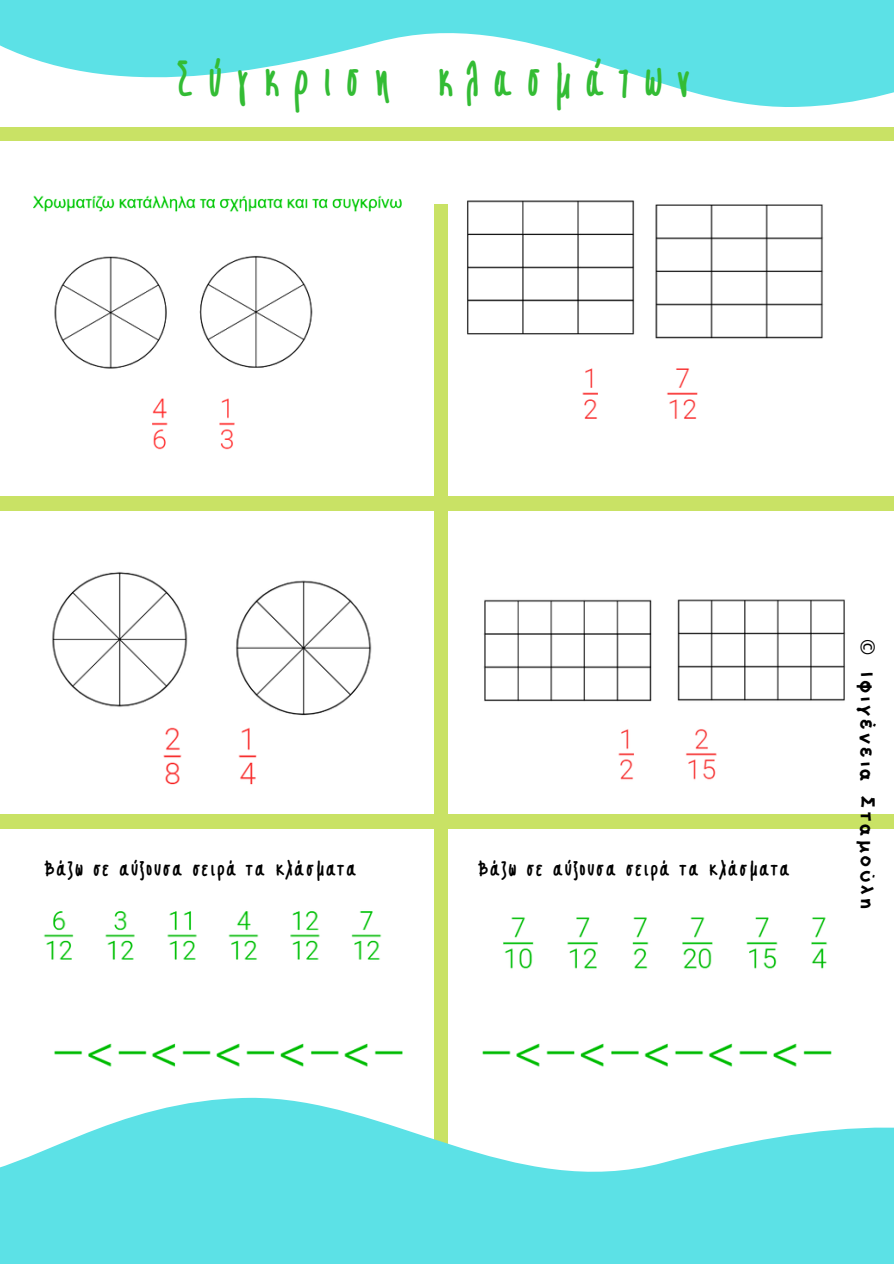
<style>
.page{position:relative;width:894px;height:1264px;background:#fff}
.page>*{position:absolute;margin:0;border:0;box-sizing:border-box;transform-origin:0 0}
.t1{font:48px "Aka Acid GR Compacta Script";letter-spacing:.365em;color:#33bc34}
.t2{font:19.5px "Aka Acid GR Fatbamboo";letter-spacing:.13em;color:#000}
.t3{font:19.5px "Aka Acid GR Collage";color:#000}
.s1{font-family:"Noto Sans"}
</style>
<div class="page">
<div style="left:0;top:496px;width:893px;height:14px;background:#c9e265"></div>
<svg style="left:0;top:0;width:893px;height:107px;fill:#5ce1e6"></svg>
<div style="left:0;top:127px;width:893px;height:14px;background:#c9e265"></div>
<img style="left:34px;top:195px;width:368px;height:255px">
<img style="left:467px;top:200px;width:357px;height:219px">
<div style="left:434px;top:205px;width:13px;height:1050px;background:#c9e265"></div>
<svg style="left:0;top:1096px;width:893px;height:167px;fill:#5ce1e6"></svg>
<img style="left:52px;top:571px;width:320px;height:214px">
<img style="left:483px;top:599px;width:363px;height:181px">
<div style="left:0;top:814px;width:893px;height:14px;background:#c9e265"></div>
<img style="left:43px;top:911px;width:339px;height:49px">
<img style="left:54px;top:1043px;width:349px;height:24px">
<img style="left:482px;top:1043px;width:350px;height:24px">
<img style="left:503px;top:917px;width:325px;height:52px">
<p class="t1" style="left:179px;top:56px;width:511px">Σύγκριση κλασμάτων</p>
<p class="t2" style="left:46px;top:859px;width:312px">Βάζω σε αύξουσα σειρά τα κλάσματα</p>
<p class="t2" style="left:479px;top:859px;width:312px">Βάζω σε αύξουσα σειρά τα κλάσματα</p>
<p class="t3" style="left:877px;top:639px;width:270px;rotate:90deg"><span class="s1">©</span> Ιφιγένεια Σταμούλη</p>
</div>
